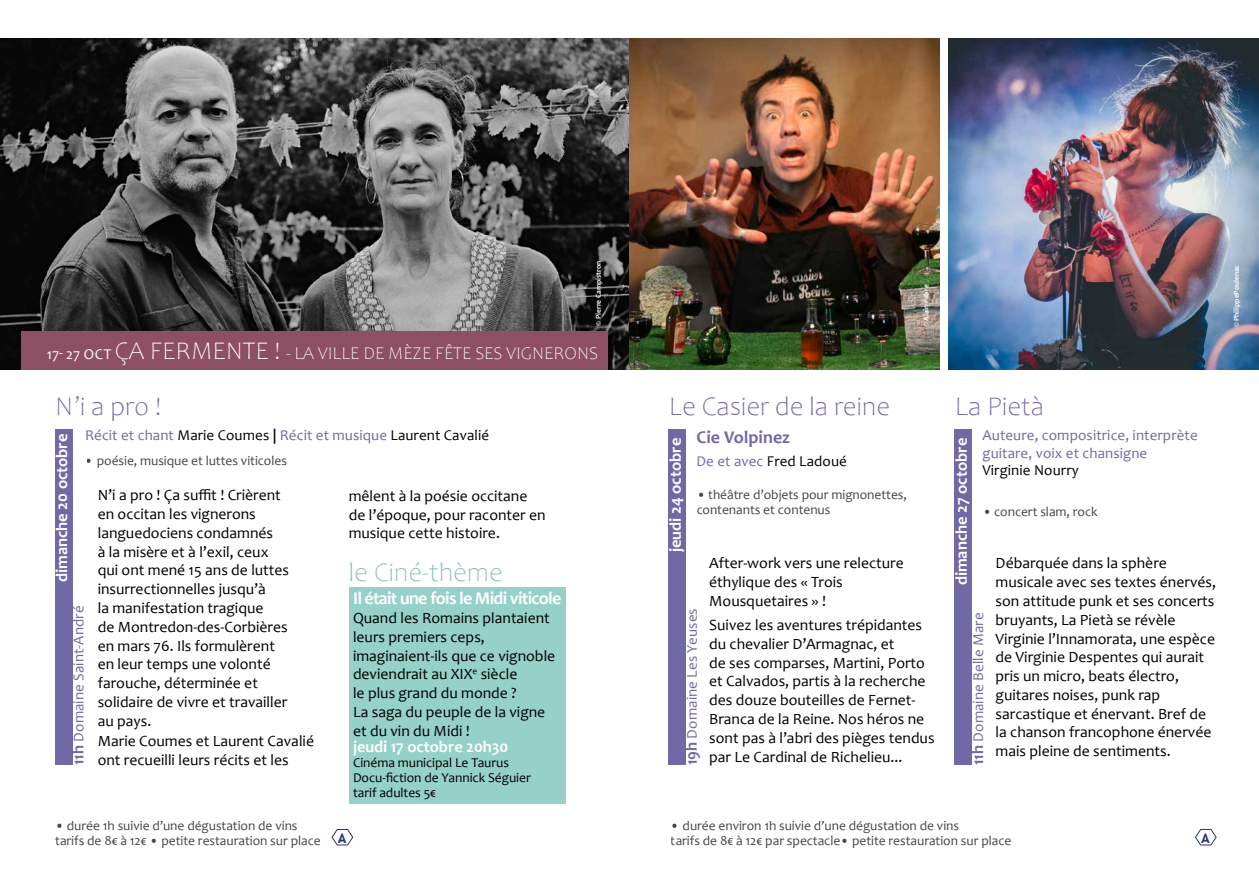
<style>
.page{position:relative;width:1259px;height:893px;background:#fff}
.page>*{position:absolute;margin:0;border:0;box-sizing:border-box;transform-origin:0 0}
.t1{font:300 27px "Candara";color:#6f6aa5}
.t2{font:300 27px "Candara";color:#8bc1b4}
.t3{font:300 18px "Candara";color:#fff}
.t4{font:700 18px "Candara";letter-spacing:-.035em;color:#fff}
.t5{font:700 18px "Candara";color:#6f6aa5}
.t6{font:700 16.5px "Candara";color:#fff}
.t7{font:15.6px/18.8px "Candara";color:#000}
.t8{font:15px/18px "Candara";letter-spacing:.005em;color:#6f6aa5}
.t9{font:15px "Candara";letter-spacing:.005em;color:#000}
.t10{font:13.5px/15px "Candara";letter-spacing:-.005em;color:#000}
.t11{font:13.5px "Bahnschrift";color:#25376f}
.t12{font:700 7.5px "Candara";color:#fff}
.s1{font-weight:400;font-size:15px}
.s2{font-size:25.5px}
.s3{color:#000}
.s4{font-weight:700;color:#000}
.s5{font-weight:700;font-size:16.5px}
.s6{color:#6f6aa5}
</style>
<div class="page">
<img style="left:948px;top:38px;width:311px;height:332px">
<img style="left:0;top:38px;width:940px;height:332px">
<div style="left:21px;top:332px;width:587px;height:38px;background:#8d4f63"></div>
<div style="left:55px;top:429px;width:17px;height:336px;background:#6f6aa5"></div>
<svg style="left:331px;top:829px;width:23px;height:16px"></svg>
<div style="left:349px;top:587px;width:217px;height:216px;background:#95d0c9"></div>
<div style="left:669px;top:429px;width:17px;height:336px;background:#6f6aa5"></div>
<div style="left:955px;top:429px;width:17px;height:336px;background:#6f6aa5"></div>
<svg style="left:1195px;top:829px;width:21px;height:16px"></svg>
<p class="t12" style="left:594px;top:326px;width:66px;rotate:-90deg">© Pierre Campistron</p>
<p class="t3" style="left:47px;top:343px;width:553px"><span class="s1">17- 27 OCT</span> <span class="s2">ÇA FERMENTE !</span> - LA VILLE DE MÈZE FÊTE SES VIGNERONS</p>
<h1 class="t1" style="left:55px;top:391px;width:108px">N’i a pro !</h1>
<p class="t8" style="left:85px;top:426px;width:405px">Récit et chant <span class="s3">Marie Coumes</span> <span class="s4">|</span> Récit et musique <span class="s3">Laurent Cavalié</span></p>
<p class="t10" style="left:85px;top:453px;width:203px">• poésie, musique et luttes viticoles</p>
<p class="t6" style="left:51px;top:582px;width:150px;rotate:-90deg">dimanche 20 octobre</p>
<p class="t7" style="left:98px;top:486px;width:193px">N’i a pro ! Ça suffit ! Crièrent en occitan les vignerons languedociens condamnés<br>à la misère et à l’exil, ceux qui ont mené 15 ans de luttes insurrectionnelles jusqu’à<br>la manifestation tragique<br>de Montredon-des-Corbières en mars 76. Ils formulèrent en leur temps une volonté farouche, déterminée et solidaire de vivre et travailler au pays.</p>
<p class="t7" style="left:98px;top:732px;width:218px">Marie Coumes et Laurent Cavalié ont recueilli leurs récits et les</p>
<p class="t7" style="left:349px;top:486px;width:198px">mêlent à la poésie occitane de l’époque, pour raconter en musique cette histoire.</p>
<h1 class="t2" style="left:349px;top:557px;width:156px">le Ciné-thème</h1>
<p class="t4" style="left:353px;top:587px;width:210px">Il était une fois le Midi viticole</p>
<p class="t7" style="left:353px;top:608px;width:204px">Quand les Romains plantaient leurs premiers ceps, imaginaient-ils que ce vignoble deviendrait au XIX<sup>e</sup> siècle<br>le plus grand du monde ?<br>La saga du peuple de la vigne et du vin du Midi !</p>
<p class="t6" style="left:353px;top:736px;width:157px">jeudi 17 octobre 20h30</p>
<p class="t10" style="left:353px;top:755px;width:179px">Cinéma municipal Le Taurus<br>Docu-fiction de Yannick Séguier tarif adultes 5€</p>
<p class="t8" style="left:69px;top:765px;width:161px;rotate:-90deg"><span class="s5">11h</span> Domaine Saint-André</p>
<p class="t10" style="left:55px;top:818px;width:267px">• durée 1h suivie d’une dégustation de vins tarifs de 8€ à 12€ • petite restauration sur place</p>
<p class="t11" style="left:338px;top:828px;width:10px">A</p>
<p class="t12" style="left:921px;top:327px;width:44px;rotate:-90deg">© Alain Fabre</p>
<p class="t12" style="left:1231px;top:327px;width:63px;rotate:-90deg">© PhilippePoulenas</p>
<h1 class="t1" style="left:669px;top:391px;width:223px">Le Casier de la reine</h1>
<h1 class="t1" style="left:955px;top:391px;width:91px">La Pietà</h1>
<p class="t6" style="left:665px;top:552px;width:116px;rotate:-90deg">jeudi 24 octobre</p>
<p class="t5" style="left:696px;top:425px;width:95px">Cie Volpinez</p>
<p class="t9" style="left:696px;top:452px;width:152px"><span class="s6">De et avec</span> Fred Ladoué</p>
<p class="t10" style="left:696px;top:487px;width:212px">• théâtre d’objets pour mignonettes, contenants et contenus</p>
<p class="t8" style="left:683px;top:765px;width:159px;rotate:-90deg"><span class="s5">19h</span> Domaine Les Yeuses</p>
<p class="t7" style="left:709px;top:554px;width:196px">After-work vers une relecture éthylique des « Trois<br>Mousquetaires » !</p>
<p class="t7" style="left:709px;top:615px;width:227px">Suivez les aventures trépidantes du chevalier D’Armagnac, et<br>de ses comparses, Martini, Porto et Calvados, partis à la recherche des douze bouteilles de Fernet-<br>Branca de la Reine. Nos héros ne sont pas à l’abri des pièges tendus par Le Cardinal de Richelieu...</p>
<p class="t8" style="left:982px;top:426px;width:217px">Auteure, compositrice, interprète guitare, voix et chansigne</p>
<p class="t9" style="left:982px;top:461px;width:98px">Virginie Nourry</p>
<p class="t6" style="left:951px;top:585px;width:149px;rotate:-90deg">dimanche 27 octobre</p>
<p class="t10" style="left:982px;top:504px;width:117px">• concert slam, rock</p>
<p class="t7" style="left:995px;top:554px;width:222px">Débarquée dans la sphère musicale avec ses textes énervés, son attitude punk et ses concerts bruyants, La Pietà se révèle<br>Virginie l’Innamorata, une espèce de Virginie Despentes qui aurait pris un micro, beats électro, guitares noises, punk rap sarcastique et énervant. Bref de la chanson francophone énervée mais pleine de sentiments.</p>
<p class="t8" style="left:969px;top:765px;width:154px;rotate:-90deg"><span class="s5">11h</span> Domaine Belle Mare</p>
<p class="t10" style="left:671px;top:818px;width:342px">• durée environ 1h suivie d’une dégustation de vins<br>tarifs de 8€ à 12€ par spectacle• petite restauration sur place</p>
<p class="t11" style="left:1201px;top:828px;width:10px">A</p>
</div>
